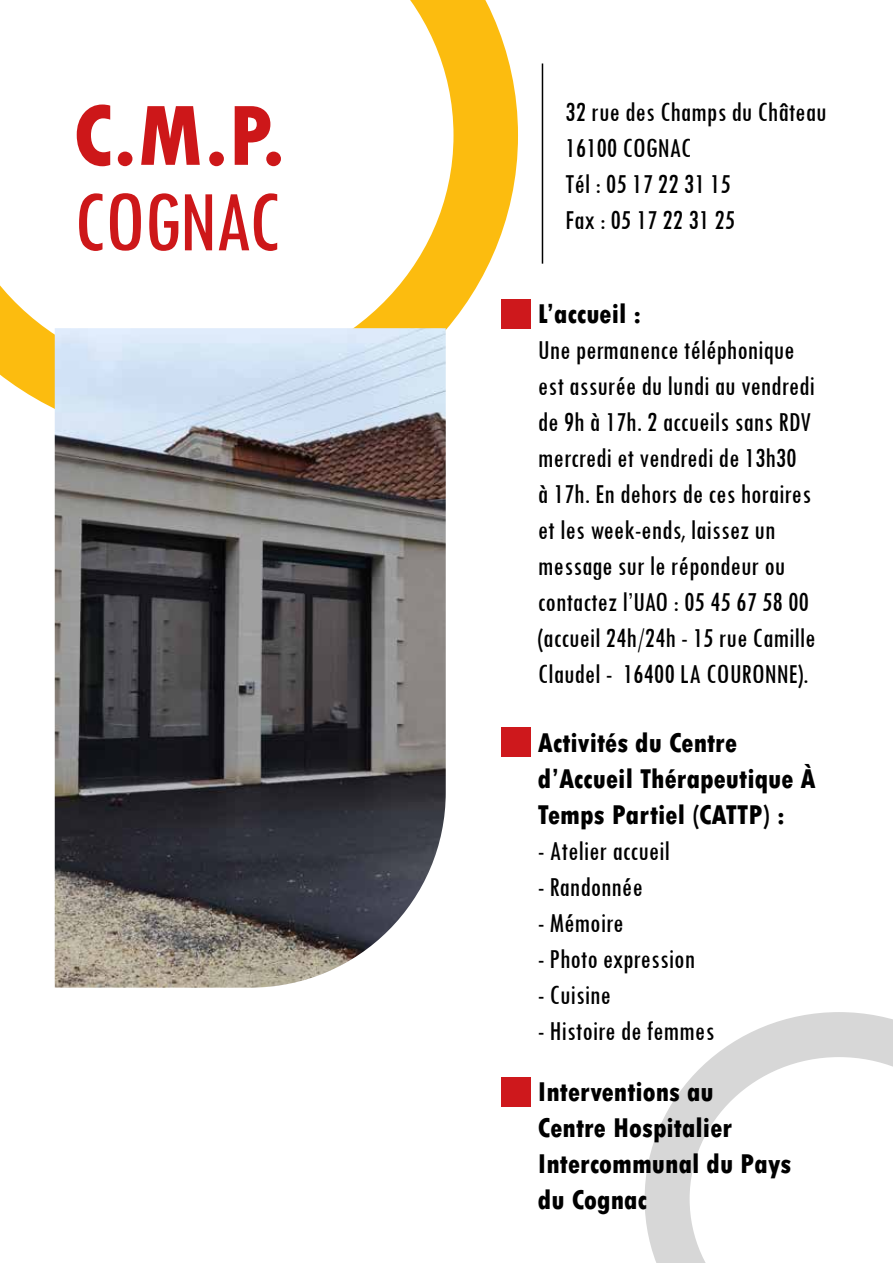
<style>
.page{position:relative;width:893px;height:1263px;background:#fff}
.page>*{position:absolute;margin:0;border:0;box-sizing:border-box;transform-origin:0 0}
.t1{font:800 condensed 90px "Tw Cen";color:#cd1719}
.t2{font:condensed 90px "Tw Cen";letter-spacing:-.02em;color:#cd1719}
.t3{font:condensed 28.5px/36px "Tw Cen";color:#000}
.t4{font:800 condensed 28.5px/36px "Tw Cen";color:#000}
</style>
<div class="page">
<svg style="left:645px;top:1012px;width:248px;height:251px"></svg>
<hr style="left:542px;top:63px;width:1px;height:201px;background:#000">
<svg style="left:0;top:0;width:518px;height:442px"></svg>
<img style="left:55px;top:328px;width:391px;height:660px">
<div style="left:501px;top:727px;width:30px;height:30px;background:#ce181c"></div>
<div style="left:501px;top:299px;width:30px;height:29px;background:#ce181c"></div>
<div style="left:501px;top:1077px;width:30px;height:30px;background:#ce181c"></div>
<h1 class="t1" style="left:73px;top:83px;width:214px">C.M.P.</h1>
<h1 class="t2" style="left:73px;top:168px;width:209px">COGNAC</h1>
<p class="t3" style="left:565px;top:93px;width:263px">32 rue des Champs du Château<br>16100 COGNAC<br>Tél : 05 17 22 31 15<br>Fax : 05 17 22 31 25</p>
<p class="t4" style="left:538px;top:296px;width:105px">L’accueil :</p>
<p class="t3" style="left:538px;top:332px;width:279px">Une permanence téléphonique est assurée du lundi au vendredi de 9h à 17h. 2 accueils sans RDV mercredi et vendredi de 13h30<br>à 17h. En dehors de ces horaires et les week-ends, laissez un message sur le répondeur ou contactez l’UAO : 05 45 67 58 00 (accueil 24h/24h - 15 rue Camille<br>Claudel - 16400 LA COURONNE).</p>
<p class="t4" style="left:538px;top:724px;width:279px">Activités du Centre d’Accueil Thérapeutique À<br>Temps Partiel (CATTP) :</p>
<p class="t3" style="left:538px;top:832px;width:133px">- Atelier accueil</p>
<p class="t3" style="left:538px;top:868px;width:106px">- Randonnée</p>
<p class="t3" style="left:538px;top:904px;width:87px">- Mémoire</p>
<p class="t3" style="left:538px;top:940px;width:159px">- Photo expression</p>
<p class="t3" style="left:538px;top:976px;width:75px">- Cuisine</p>
<p class="t3" style="left:538px;top:1012px;width:178px">- Histoire de femmes</p>
<p class="t4" style="left:538px;top:1074px;width:255px">Interventions au<br>Centre Hospitalier<br>Intercommunal du Pays du Cognac</p>
</div>
